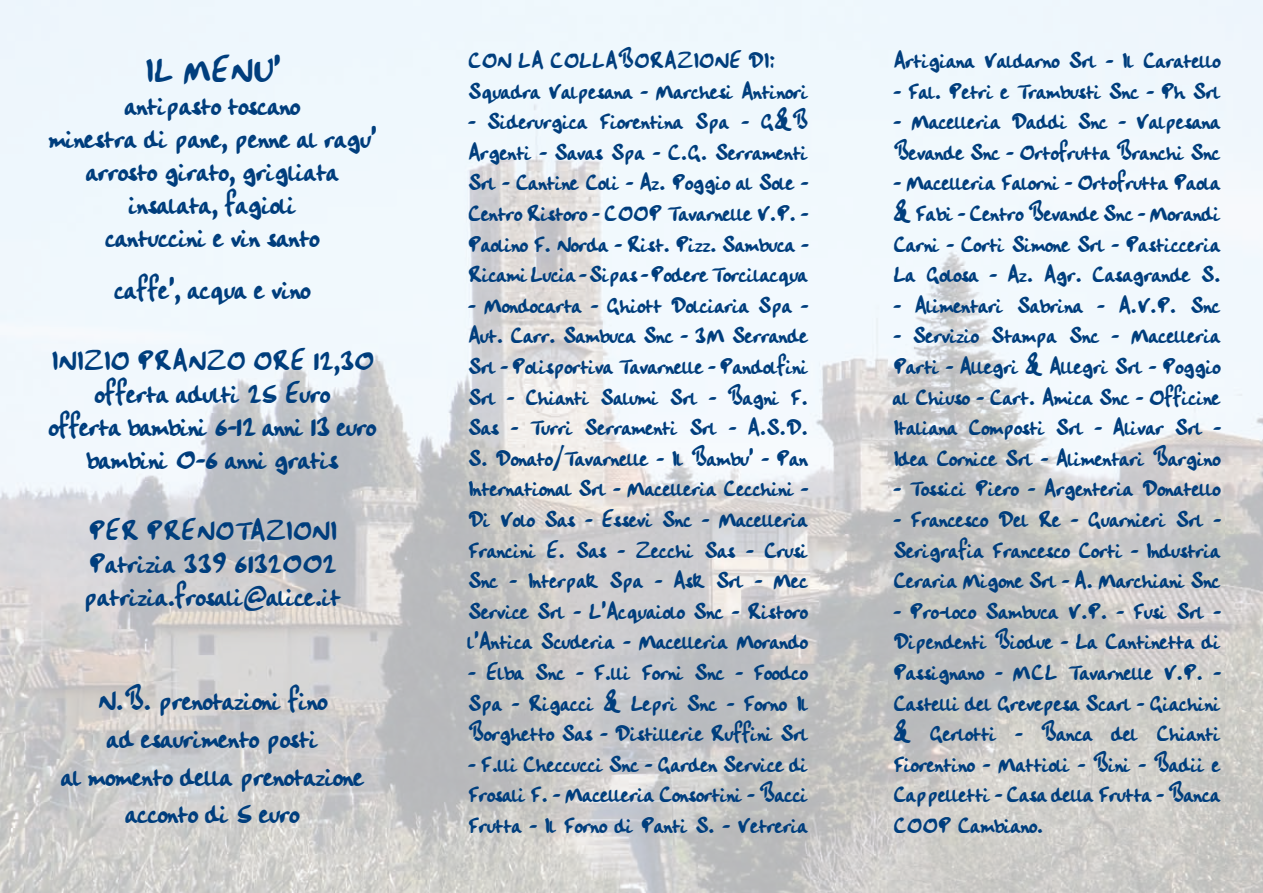
<style>
.page{position:relative;width:1263px;height:893px;background:#fff}
.page>*{position:absolute;margin:0;border:0;box-sizing:border-box;transform-origin:0 0}
.t1{font:39px "Handwriting Plain";color:#003e7d}
.t2{font:31.5px/33px "Handwriting Plain";color:#003e7d;text-align:center}
.t3{font:25.5px/30.6px "Handwriting Plain";color:#003e7d;text-align:justify}
</style>
<div class="page">
<img style="left:0;top:0;width:1263px;height:893px">
<h1 class="t1" style="left:145px;top:44px;width:137px">IL MENU’</h1>
<p class="t2" style="left:49px;top:91px;width:329px">antipasto toscano<br>minestra di pane, penne al ragu’ arrosto girato, grigliata insalata, fagioli<br>cantuccini e vin santo</p>
<p class="t2" style="left:115px;top:276px;width:197px">caffe’, acqua e vino</p>
<p class="t2" style="left:51px;top:346px;width:22px">Inizio</p>
<p class="t2" style="left:137px;top:346px;width:19px">pranzo</p>
<p class="t2" style="left:253px;top:346px;width:18px">ore</p>
<p class="t2" style="left:313px;top:346px;width:62px">12,30</p>
<p class="t2" style="left:95px;top:379px;width:236px">offerta adulti 25 Euro</p>
<p class="t2" style="left:49px;top:412px;width:328px">offerta bambini 6-12 anni 13 euro</p>
<p class="t2" style="left:87px;top:445px;width:253px">bambini 0-6 anni gratis</p>
<p class="t2" style="left:84px;top:516px;width:258px;text-align:left;text-indent:62px">prenotazioni<br>Patrizia 339 6132002 patrizia.frosali@alice.it</p>
<p class="t2" style="left:88px;top:516px;width:18px">per</p>
<p class="t2" style="left:61px;top:684px;width:304px;line-height:37.8px">N.B. prenotazioni fino<br>ad esaurimento posti<br>al momento della prenotazione acconto di 5 euro</p>
<p class="t3" style="left:468px;top:47px;width:342px">CON LA COLLABORAZIONE DI:<br>Squadra Valpesana - Marchesi Antinori</p>
<p class="t3" style="left:468px;top:108px;width:342px">- Siderurgica Fiorentina Spa - G&amp;B Argenti - Savas Spa - C.G. Serramenti Srl - Cantine Coli - Az. Poggio al Sole - Centro Ristoro - COOP Tavarnelle V.P. - Paolino F. Norda - Rist. Pizz. Sambuca - Ricami Lucia - Sipas - Podere Torcilacqua</p>
<p class="t3" style="left:468px;top:292px;width:342px">- Mondocarta - Ghiott Dolciaria Spa - Aut. Carr. Sambuca Snc - 3M Serrande Srl - Polisportiva Tavarnelle - Pandolfini Srl - Chianti Salumi Srl - Bagni F.<br>Sas - Turri Serramenti Srl - A.S.D.<br>S. Donato/Tavarnelle - Il Bambu’ - Pan International Srl - Macelleria Cecchini - Di Volo Sas - Essevi Snc - Macelleria Francini E. Sas - Zecchi Sas - Crusi Snc - Interpak Spa - Ask Srl - Mec Service Srl - L’Acquaiolo Snc - Ristoro l’Antica Scuderia - Macelleria Morando</p>
<p class="t3" style="left:468px;top:659px;width:342px">- Elba Snc - F.lli Forni Snc - Foodco Spa - Rigacci &amp; Lepri Snc - Forno Il Borghetto Sas - Distillerie Ruffini Srl</p>
<p class="t3" style="left:468px;top:751px;width:342px">- F.lli Checcucci Snc - Garden Service di Frosali F. - Macelleria Consortini - Bacci Frutta - Il Forno di Panti S. - Vetreria</p>
<p class="t3" style="left:893px;top:47px;width:329px">Artigiana Valdarno Srl - Il Caratello</p>
<p class="t3" style="left:893px;top:77px;width:329px">- Fal. Petri e Trambusti Snc - Ph Srl</p>
<p class="t3" style="left:893px;top:108px;width:329px">- Macelleria Daddi Snc - Valpesana<br>Bevande Snc - Ortofrutta Branchi Snc</p>
<p class="t3" style="left:893px;top:169px;width:329px">- Macelleria Falorni - Ortofrutta Paola &amp; Fabi - Centro Bevande Snc - Morandi Carni - Corti Simone Srl - Pasticceria La Golosa - Az. Agr. Casagrande S.</p>
<p class="t3" style="left:893px;top:292px;width:329px">- Alimentari Sabrina - A.V.P. Snc</p>
<p class="t3" style="left:893px;top:322px;width:329px">- Servizio Stampa Snc - Macelleria Parti - Allegri &amp; Allegri Srl - Poggio al Chiuso - Cart. Amica Snc - Officine Italiana Composti Srl - Alivar Srl - Idea Cornice Srl - Alimentari Bargino</p>
<p class="t3" style="left:893px;top:475px;width:329px">- Tossici Piero - Argenteria Donatello</p>
<p class="t3" style="left:893px;top:506px;width:329px">- Francesco Del Re - Guarnieri Srl - Serigrafia Francesco Corti - Industria Ceraria Migone Srl - A. Marchiani Snc</p>
<p class="t3" style="left:893px;top:598px;width:329px">- Pro-loco Sambuca V.P. - Fusi Srl - Dipendenti Biodue - La Cantinetta di Passignano - MCL Tavarnelle V.P. - Castelli del Grevepesa Scarl - Giachini &amp; Gerlotti - Banca del Chianti Fiorentino - Mattioli - Bini - Badii e Cappelletti - Casa della Frutta - Banca COOP Cambiano.</p>
</div>
